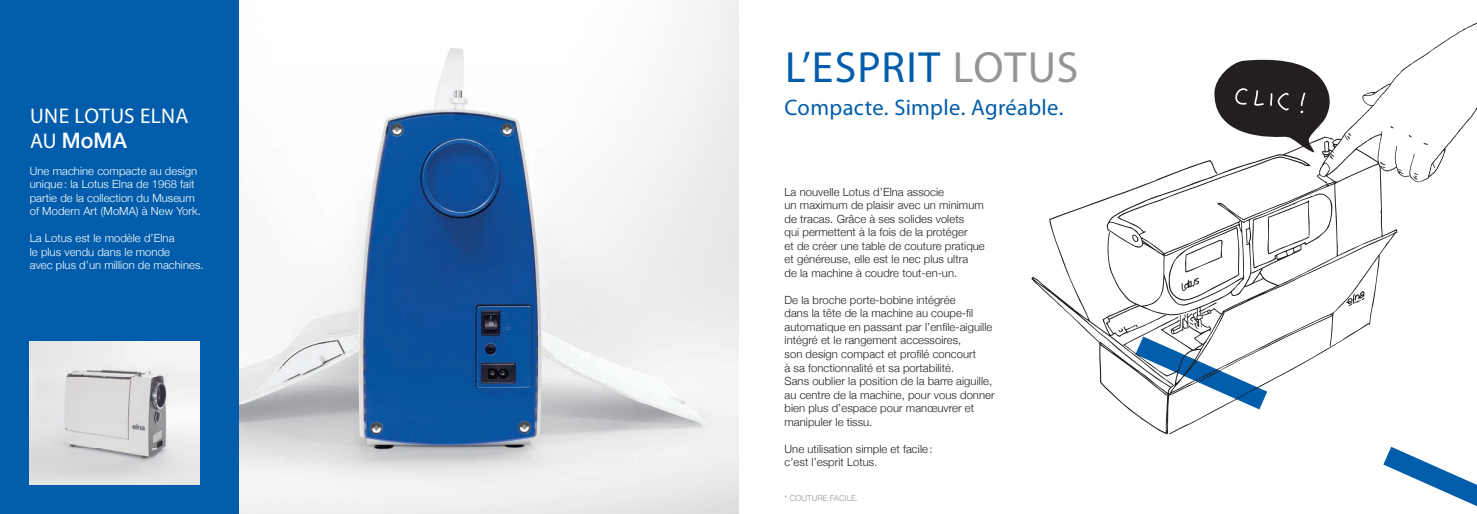
<style>
.page{position:relative;width:1477px;height:514px;background:#fff}
.page>*{position:absolute;margin:0;border:0;box-sizing:border-box;transform-origin:0 0}
.t1{font:43.75px "Myriad Pro";letter-spacing:.02em;color:#015dab}
.t2{font:22.5px "Myriad Pro";letter-spacing:.015em;color:#015dab}
.t3{font:21.25px "Myriad Pro";letter-spacing:.015em;color:#fff}
.t4{font:500 21.25px "Helvetica Neue";color:#fff}
.t5{font:300 11.25px/13.5px "Helvetica Neue";letter-spacing:.005em;color:#231f20}
.t6{font:300 11.25px/13.5px "Helvetica Neue";letter-spacing:.005em;color:#fff}
.t7{font:300 8.12px "Helvetica Neue";letter-spacing:.005em;color:#939598}
.s1{font-family:"Myriad Pro";font-weight:400}
.s2{color:#939598}
</style>
<div class="page">
<img style="left:239px;top:0;width:500px;height:513px">
<svg style="left:1166px;top:434px;width:311px;height:72px"></svg>
<svg style="left:1031px;top:160px;width:366px;height:274px"></svg>
<div style="left:0;top:0;width:239px;height:513px;background:#015dab"></div>
<img style="left:30px;top:341px;width:170px;height:142px">
<svg style="left:1213px;top:22px;width:264px;height:160px"></svg>
<h3 class="t3" style="left:30px;top:103px;width:160px">UNE LOTUS ELNA</h3>
<h3 class="t4" style="left:30px;top:127px;width:98px"><span class="s1">AU</span> MoMA</h3>
<p class="t6" style="left:30px;top:163px;width:173px">Une machine compacte au design unique : la Lotus Elna de 1968 fait partie de la collection du Museum of Modern Art (MoMA) à New York.</p>
<p class="t6" style="left:30px;top:231px;width:175px">La Lotus est le modèle d’Elna<br>le plus vendu dans le monde<br>avec plus d’un million de machines.</p>
<h1 class="t1" style="left:785px;top:40px;width:295px">L’ESPRIT <span class="s2">LOTUS</span></h1>
<h2 class="t2" style="left:785px;top:93px;width:280px">Compacte. Simple. Agréable.</h2>
<p class="t5" style="left:785px;top:184px;width:202px">La nouvelle Lotus d’Elna associe<br>un maximum de plaisir avec un minimum de tracas. Grâce à ses solides volets<br>qui permettent à la fois de la protéger<br>et de créer une table de couture pratique et généreuse, elle est le nec plus ultra<br>de la machine à coudre tout-en-un.</p>
<p class="t5" style="left:785px;top:292px;width:212px">De la broche porte-bobine intégrée<br>dans la tête de la machine au coupe-fil automatique en passant par l’enfile-aiguille intégré et le rangement accessoires,<br>son design compact et profilé concourt<br>à sa fonctionnalité et sa portabilité.<br>Sans oublier la position de la barre aiguille, au centre de la machine, pour vous donner bien plus d’espace pour manœuvrer et manipuler le tissu.</p>
<p class="t5" style="left:785px;top:441px;width:150px">Une utilisation simple et facile : c’est l’esprit Lotus.</p>
<p class="t7" style="left:785px;top:493px;width:75px">* COUTURE FACILE.</p>
</div>
